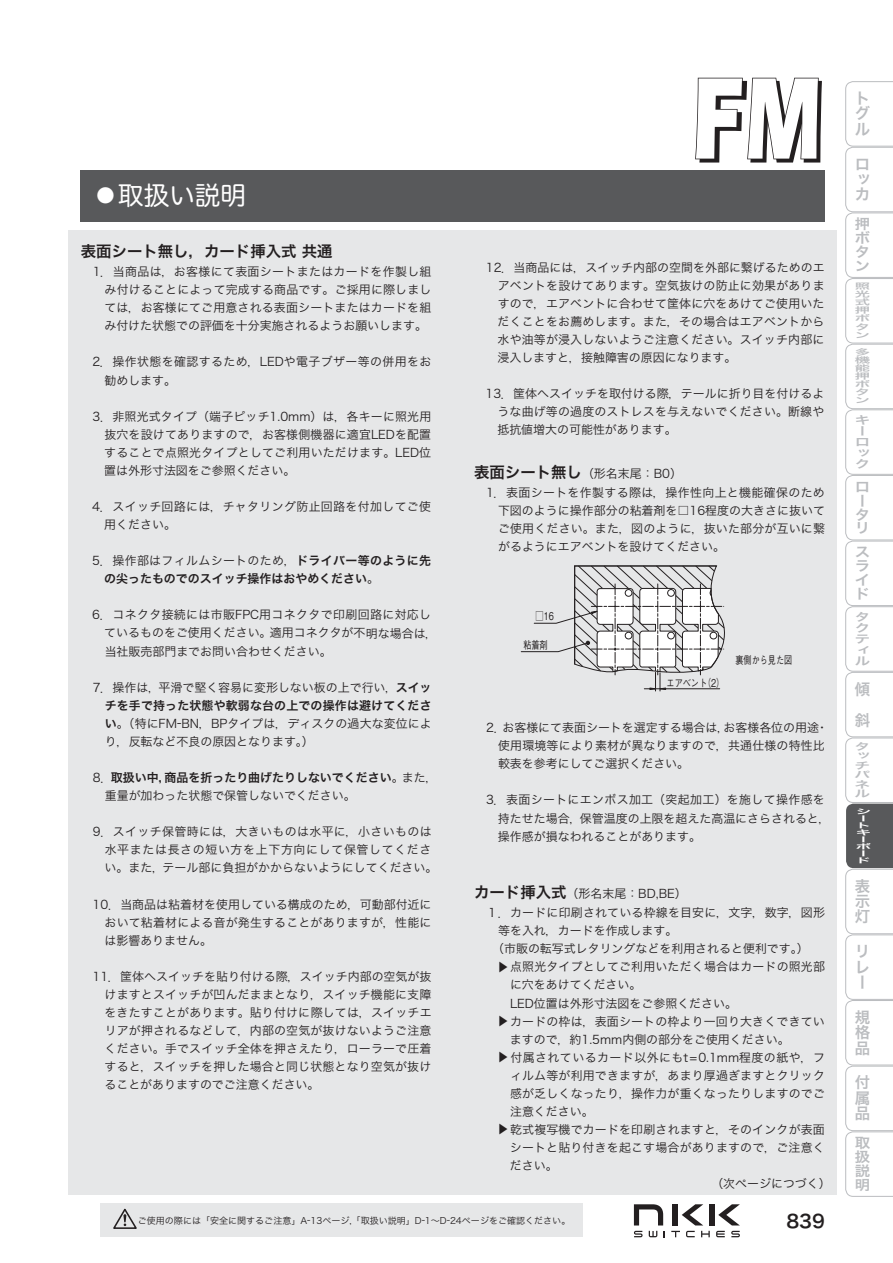
<style>
.page{position:relative;width:893px;height:1263px;background:#fff}
.page>*{position:absolute;margin:0;border:0;box-sizing:border-box;transform-origin:0 0}
.t1{font:700 120.15px "Itc Eras";color:#fff;scale:.7 1}
.t2{font:25.5px "Hira Maru Pro W4 90 pv RKSJ H";color:#fff}
.t3{font:18px "Hira Kaku Pro W6 90 pv RKSJ H";color:#231f20}
.t4{font:15.45px/15.5px "Hira Kaku Pro W6 90 pv RKSJ H";color:#bbbdc0;text-align:justify}
.t5{font:15.45px "Hira Kaku Pro W6 90 pv RKSJ H";color:#231f20}
.t6{font:13.8px/13.8px "Hira Kaku Pro W6 90 pv RKSJ H";color:#bbbdc0;text-align:justify;scale:1.11 1}
.t7{font:12px/18px "Hira Kaku Pro W3 90 pv RKSJ H";letter-spacing:.015em;color:#231f20}
.t8{font:12px "Hira Kaku Pro W6 90 pv RKSJ H";color:#231f20}
.t9{font:10.95px/10.9px "Hira Kaku Pro W6 90 pv RKSJ H";color:#bbbdc0;scale:1.41 1}
.t10{font:10.8px "Gothic BBB Pro Medium 90 pv RKSJ H";color:#231f20;scale:.75 1}
.t11{font:10.2px "Hira Kaku Pro W3 90 pv RKSJ H";color:#231f20;scale:1.18 1}
.t12{font:9.45px/9.4px "Hira Kaku Pro W6 90 pv RKSJ H";color:#bbbdc0;scale:1.67 1}
.t13{font:9px "Hira Kaku Pro W3 90 pv RKSJ H";color:#231f20}
.t14{font:7.95px/7.9px "Hira Kaku Pro W6 90 pv RKSJ H";color:#bbbdc0;scale:1.92 1}
.t15{font:6.9px/6.9px "Hira Kaku Pro W6 90 pv RKSJ H";color:#fff;scale:2.22 1}
.s1{font-family:"Hira Kaku Pro W6 90 pv RKSJ H"}
.s2{font-family:"Hira Kaku Pro W3 90 pv RKSJ H"}
.s3{font-family:"Hira Kaku Pro W6 90 pv RKSJ H";font-size:15.45px}
</style>
<div class="page">
<div style="left:81px;top:170px;width:744px;height:51px;background:#58595b"></div>
<svg style="left:695px;top:77px;width:127px;height:86px"></svg>
<svg style="left:634px;top:1204px;width:29px;height:21px"></svg>
<div style="left:709px;top:1204px;width:5px;height:21px;background:#231f20"></div>
<div style="left:672px;top:1204px;width:6px;height:21px;background:#231f20"></div>
<svg style="left:682px;top:1204px;width:21px;height:21px"></svg>
<svg style="left:718px;top:1204px;width:22px;height:21px"></svg>
<svg style="left:634px;top:1231px;width:9px;height:6px"></svg>
<svg style="left:731px;top:1231px;width:9px;height:6px"></svg>
<svg style="left:701px;top:1231px;width:9px;height:6px"></svg>
<svg style="left:716px;top:1231px;width:9px;height:6px"></svg>
<svg style="left:686px;top:1231px;width:9px;height:6px"></svg>
<svg style="left:671px;top:1231px;width:9px;height:6px"></svg>
<svg style="left:649px;top:1231px;width:8px;height:6px"></svg>
<svg style="left:845px;top:81px;width:48px;height:1116px"></svg>
<div style="left:100px;top:1204px;width:483px;height:33px;background:#e6e7e8"></div>
<svg style="left:113px;top:1208px;width:24px;height:21px"></svg>
<div style="left:69px;top:230px;width:768px;height:965px;background:#e6e7e8"></div>
<svg style="left:521px;top:565px;width:204px;height:126px"></svg>
<h2 class="t2" style="left:93px;top:186px;width:155px">●取扱い説明</h2>
<p class="t5" style="left:81px;top:245px;width:253px">表面シート無し，カード挿入式 共通</p>
<p class="t7" style="left:104px;top:264px;width:329px;text-align:justify;text-indent:-12px">1．当商品は，お客様にて表面シートまたはカードを作製し組み付けることによって完成する商品です。ご採用に際しましては，お客様にてご用意される表面シートまたはカードを組み付けた状態での評価を十分実施されるようお願いします。</p>
<p class="t7" style="left:104px;top:355px;width:328px;text-indent:-12px">2．操作状態を確認するため，LEDや電子ブザー等の併用をお勧めします。</p>
<p class="t7" style="left:104px;top:409px;width:329px;text-align:justify;text-indent:-12px">3．非照光式タイプ（端子ピッチ1.0mm）は，各キーに照光用抜穴を設けてありますので，お客様側機器に適宜LEDを配置することで点照光タイプとしてご利用いただけます。LED位置は外形寸法図をご参照ください。</p>
<p class="t7" style="left:104px;top:499px;width:328px;text-indent:-12px">4．スイッチ回路には，チャタリング防止回路を付加してご使用ください。</p>
<p class="t7" style="left:92px;top:553px;width:340px">5．操作部はフィルムシートのため，<span class="s1">ドライバー等のように先</span></p>
<p class="t8" style="left:104px;top:574px;width:276px">の尖ったものでのスイッチ操作はおやめください<span class="s2">。</span></p>
<p class="t7" style="left:104px;top:607px;width:335px;text-indent:-12px">6．コネクタ接続には市販FPC用コネクタで印刷回路に対応しているものをご使用ください。適用コネクタが不明な場合は，当社販売部門までお問い合わせください。</p>
<p class="t7" style="left:93px;top:680px;width:340px">7．操作は，平滑で堅く容易に変形しない板の上で行い，<span class="s1">スイッ</span></p>
<p class="t8" style="left:105px;top:701px;width:328px">チを手で持った状態や軟弱な台の上での操作は避けてくださ</p>
<p class="t7" style="left:105px;top:716px;width:328px"><span class="s1">い</span>。（特にFM-BN，BPタイプは，ディスクの過大な変位により，反転など不良の原因となります。）</p>
<p class="t8" style="left:93px;top:773px;width:346px"><span class="s2">8．</span>取扱い中，商品を折ったり曲げたりしないでください<span class="s2">。また，</span></p>
<p class="t7" style="left:105px;top:788px;width:252px">重量が加わった状態で保管しないでください。</p>
<p class="t7" style="left:105px;top:824px;width:334px;text-indent:-12px">9．スイッチ保管時には，大きいものは水平に，小さいものは水平または長さの短い方を上下方向にして保管してください。また，テール部に負担がかからないようにしてください。</p>
<p class="t7" style="left:105px;top:897px;width:329px;text-align:justify;text-indent:-12px">10．当商品は粘着材を使用している構成のため，可動部付近において粘着材による音が発生することがありますが，性能には影響ありません。</p>
<p class="t7" style="left:104px;top:969px;width:329px;text-align:justify;text-indent:-12px">11．筐体へスイッチを貼り付ける際，スイッチ内部の空気が抜けますとスイッチが凹んだままとなり，スイッチ機能に支障をきたすことがあります。貼り付けに際しては，スイッチエリアが押されるなどして，内部の空気が抜けないようご注意ください。手でスイッチ全体を押さえたり，ローラーで圧着すると，スイッチを押した場合と同じ状態となり空気が抜けることがありますのでご注意ください。</p>
<h1 class="t1" style="left:690px;top:78px;width:188px">FM</h1>
<p class="t7" style="left:497px;top:260px;width:329px;text-align:justify;text-indent:-12px">12．当商品には，スイッチ内部の空間を外部に繋げるためのエアベントを設けてあります。空気抜けの防止に効果がありますので，エアベントに合わせて筐体に穴をあけてご使用いただくことをお薦めします。また，その場合はエアベントから水や油等が浸入しないようご注意ください。スイッチ内部に浸入しますと，接触障害の原因になります。</p>
<p class="t7" style="left:497px;top:386px;width:329px;text-align:justify;text-indent:-12px">13．筐体へスイッチを取付ける際，テールに折り目を付けるような曲げ等の過度のストレスを与えないでください。断線や抵抗値増大の可能性があります。</p>
<p class="t7" style="left:486px;top:465px;width:340px;line-height:19.5px;text-indent:-12px"><span class="s3">表面シート無し</span>（形名末尾：B0）<br>1．表面シートを作製する際は，操作性向上と機能確保のため</p>
<p class="t7" style="left:498px;top:503px;width:329px;text-align:justify">下図のように操作部分の粘着剤を□16程度の大きさに抜いてご使用ください。また，図のように，抜いた部分が互いに繋がるようにエアベントを設けてください。</p>
<p class="t10" style="left:536px;top:612px;width:26px">□16</p>
<p class="t10" style="left:523px;top:641px;width:34px">粘着剤</p>
<p class="t10" style="left:667px;top:678px;width:79px">エアベント（2）</p>
<p class="t10" style="left:735px;top:656px;width:77px">裏側から見た図</p>
<p class="t7" style="left:498px;top:720px;width:332px;text-indent:-12px">2．お客様にて表面シートを選定する場合は，お客様各位の用途・使用環境等により素材が異なりますので，共通仕様の特性比較表を参考にしてご選択ください。</p>
<p class="t7" style="left:498px;top:792px;width:334px;text-indent:-12px">3．表面シートにエンボス加工（突起加工）を施して操作感を持たせた場合，保管温度の上限を超えた高温にさらされると，操作感が損なわれることがあります。</p>
<p class="t7" style="left:486px;top:885px;width:340px;line-height:19.5px;text-indent:-12px"><span class="s3">カード挿入式</span>（形名末尾：BD,BE）<br>１．カードに印刷されている枠線を目安に，文字，数字，図形</p>
<p class="t7" style="left:492px;top:923px;width:318px;text-indent:6px">等を入れ，カードを作成します。<br>（市販の転写式レタリングなどを利用されると便利です。）</p>
<p class="t11" style="left:499px;top:973px;width:12px;rotate:-90deg">▼</p>
<p class="t7" style="left:510px;top:959px;width:316px">点照光タイプとしてご利用いただく場合はカードの照光部</p>
<p class="t7" style="left:510px;top:977px;width:133px">に穴をあけてください。</p>
<p class="t7" style="left:498px;top:995px;width:240px">　LED位置は外形寸法図をご参照ください。</p>
<p class="t11" style="left:499px;top:1027px;width:12px;rotate:-90deg">▼</p>
<p class="t7" style="left:510px;top:1014px;width:316px">カードの枠は，表面シートの枠より一回り大きくできていますので，約1.5mm内側の部分をご使用ください。</p>
<p class="t11" style="left:499px;top:1063px;width:12px;rotate:-90deg">▼</p>
<p class="t7" style="left:510px;top:1050px;width:316px;text-align:justify">付属されているカード以外にもt=0.1mm程度の紙や，フィルム等が利用できますが，あまり厚過ぎますとクリック感が乏しくなったり，操作力が重くなったりしますのでご注意ください。</p>
<p class="t11" style="left:499px;top:1135px;width:12px;rotate:-90deg">▼</p>
<p class="t7" style="left:510px;top:1122px;width:316px">乾式複写機でカードを印刷されますと，そのインクが表面</p>
<p class="t7" style="left:510px;top:1140px;width:316px">シートと貼り付きを起こす場合がありますので，ご注意く</p>
<p class="t7" style="left:510px;top:1158px;width:49px">ださい。</p>
<p class="t7" style="left:711px;top:1176px;width:121px">（次ページにつづく）</p>
<p class="t13" style="left:138px;top:1217px;width:434px">ご使用の際には「安全に関するご注意」A-13ページ,「取扱い説明」D-1～D-24ページをご確認ください。</p>
<h3 class="t3" style="left:786px;top:1214px;width:40px">839</h3>
<p class="t4" style="left:855px;top:93px;width:17px;text-align:left">トグル</p>
<p class="t4" style="left:855px;top:158px;width:16px">ロッカ</p>
<p class="t6" style="left:855px;top:219px;width:15px">押ボタン</p>
<p class="t14" style="left:855px;top:284px;width:9px">照光式押ボタン</p>
<p class="t14" style="left:855px;top:349px;width:9px">多機能押ボタン</p>
<p class="t9" style="left:855px;top:416px;width:12px">キーロック</p>
<p class="t6" style="left:855px;top:482px;width:14px;text-align:left">ロータリ</p>
<p class="t6" style="left:855px;top:547px;width:14px">スライド</p>
<p class="t9" style="left:855px;top:613px;width:12px">タクティル</p>
<p class="t4" style="left:855px;top:675px;width:17px;line-height:30.9px">傾斜</p>
<p class="t12" style="left:855px;top:743px;width:11px">タッチパネル</p>
<p class="t15" style="left:856px;top:809px;width:8px">シートキーボード</p>
<p class="t4" style="left:855px;top:880px;width:17px">表示灯</p>
<p class="t4" style="left:855px;top:946px;width:15px">リレー</p>
<p class="t4" style="left:855px;top:1011px;width:17px">規格品</p>
<p class="t4" style="left:855px;top:1077px;width:16px">付属品</p>
<p class="t6" style="left:855px;top:1138px;width:15px">取扱説明</p>
</div>
